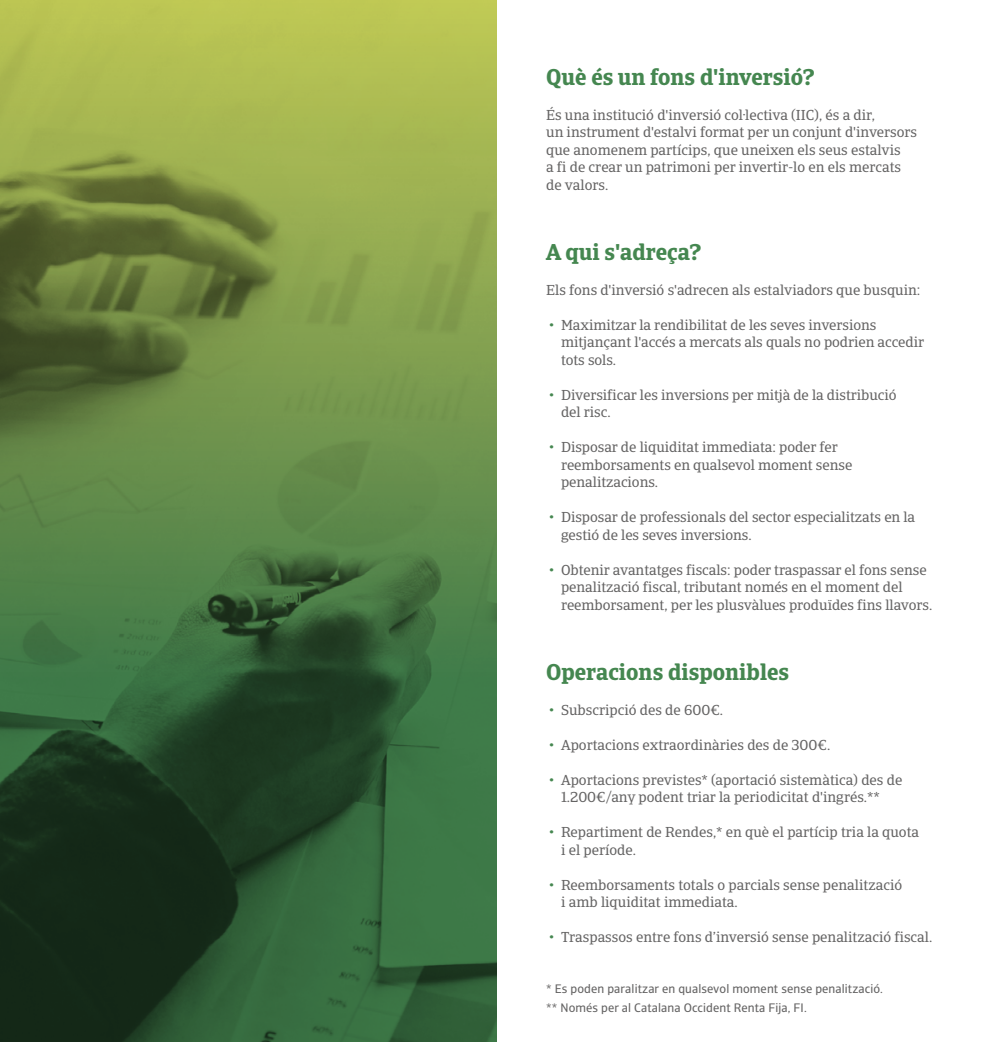
<style>
.page{position:relative;width:993px;height:1042px;background:#fff}
.page>*{position:absolute;margin:0;border:0;box-sizing:border-box;transform-origin:0 0}
.t1{font:700 22.75px "Catalana";color:#458750}
.t2{font:14.35px/17.5px "Catalana";letter-spacing:-.005em;color:#646363}
.t3{font:12.25px/19.2px "Catalana Sans";letter-spacing:.01em;color:#646363}
.s1{font-size:19.25px;color:#458750}
</style>
<div class="page">
<svg style="left:0;top:0;width:496px;height:1042px;background:#5b7b3f"></svg>
<h1 class="t1" style="left:546px;top:63px;width:270px">Què és un fons d'inversió?</h1>
<p class="t2" style="left:546px;top:106px;width:372px">És una institució d'inversió col·lectiva (IIC), és a dir,<br>un instrument d'estalvi format per un conjunt d'inversors que anomenem partícips, que uneixen els seus estalvis<br>a fi de crear un patrimoni per invertir-lo en els mercats de valors.</p>
<h1 class="t1" style="left:546px;top:238px;width:157px">A qui s'adreça?</h1>
<p class="t2" style="left:546px;top:281px;width:376px">Els fons d'inversió s'adrecen als estalviadors que busquin:</p>
<p class="t2" style="left:561px;top:316px;width:364px;text-indent:-12px"><span class="s1">•</span> Maximitzar la rendibilitat de les seves inversions mitjançant l'accés a mercats als quals no podrien accedir tots sols.</p>
<p class="t2" style="left:561px;top:386px;width:337px;text-indent:-12px"><span class="s1">•</span> Diversificar les inversions per mitjà de la distribució del risc.</p>
<p class="t2" style="left:561px;top:439px;width:292px;text-indent:-12px"><span class="s1">•</span> Disposar de liquiditat immediata: poder fer reemborsaments en qualsevol moment sense penalitzacions.</p>
<p class="t2" style="left:561px;top:509px;width:355px;text-indent:-12px"><span class="s1">•</span> Disposar de professionals del sector especialitzats en la gestió de les seves inversions.</p>
<p class="t2" style="left:561px;top:561px;width:372px;text-indent:-12px"><span class="s1">•</span> Obtenir avantatges fiscals: poder traspassar el fons sense penalització fiscal, tributant només en el moment del reemborsament, per les plusvàlues produïdes fins llavors.</p>
<h1 class="t1" style="left:546px;top:658px;width:244px">Operacions disponibles</h1>
<p class="t2" style="left:548px;top:701px;width:176px"><span class="s1">•</span> Subscripció des de 600€.</p>
<p class="t2" style="left:548px;top:736px;width:283px"><span class="s1">•</span> Aportacions extraordinàries des de 300€.</p>
<p class="t2" style="left:561px;top:771px;width:342px;text-indent:-12px"><span class="s1">•</span> Aportacions previstes* (aportació sistemàtica) des de<br>1.200€/any podent triar la periodicitat d'ingrés.**</p>
<p class="t2" style="left:561px;top:824px;width:359px;text-indent:-12px"><span class="s1">•</span> Repartiment de Rendes,* en què el partícip tria la quota i el període.</p>
<p class="t2" style="left:561px;top:876px;width:342px;text-indent:-12px"><span class="s1">•</span> Reemborsaments totals o parcials sense penalització i amb liquiditat immediata.</p>
<p class="t2" style="left:548px;top:929px;width:385px"><span class="s1">•</span> Traspassos entre fons d’inversió sense penalització fiscal.</p>
<p class="t3" style="left:546px;top:979px;width:338px">* Es poden paralitzar en qualsevol moment sense penalització. ** Només per al Catalana Occident Renta Fija, FI.</p>
</div>
